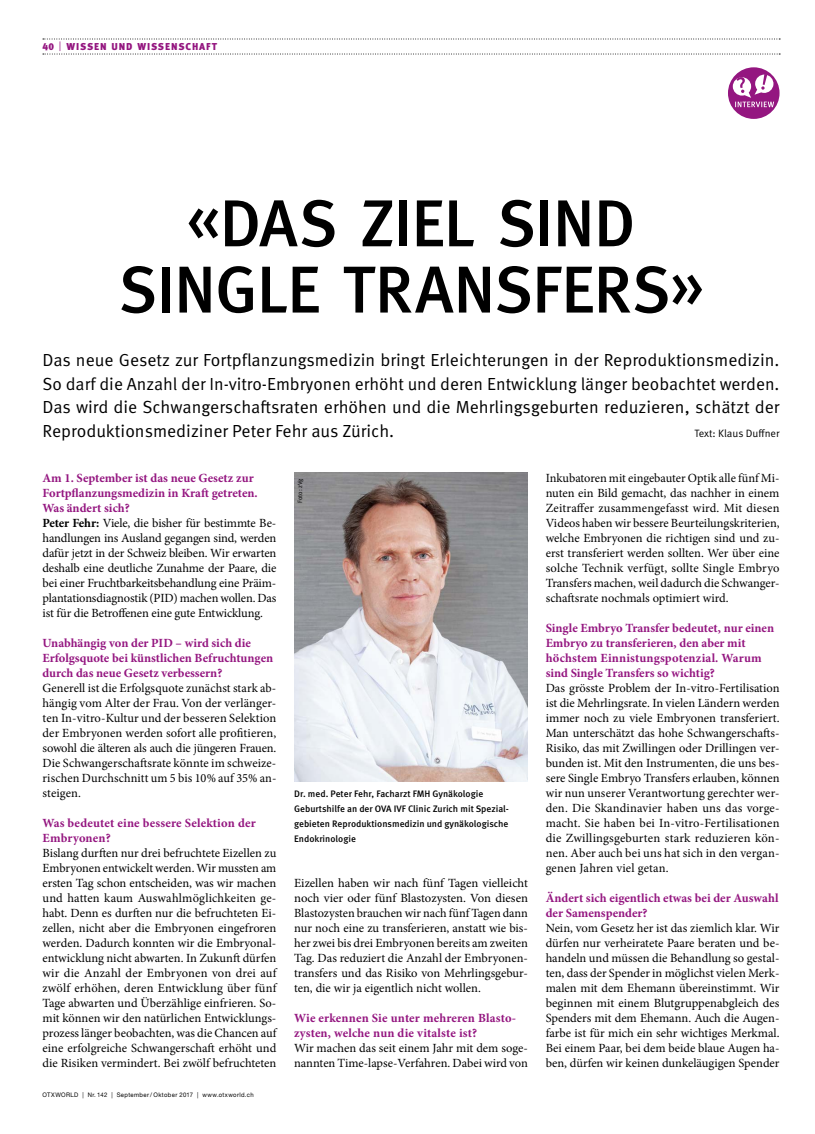
<style>
.page{position:relative;width:815px;height:1134px;background:#fff}
.page>*{position:absolute;margin:0;border:0;box-sizing:border-box;transform-origin:0 0}
.t1{font:500 66.25px/66.2px "Meta OT";letter-spacing:-.02em;color:#000;text-align:center}
.t2{font:17.5px/23.8px "Meta OT Norm";color:#000;text-align:justify}
.t3{font:12.5px/15px "Minion Pro";color:#000}
.t4{font:10.62px "Meta OT Norm";color:#000}
.t5{font:900 10px "Meta OT";letter-spacing:.085em;color:#941680}
.t6{font:500 9.38px/15px "Meta OT";color:#000}
.t7{font:6.25px "Helvetica Neue LT Pro";letter-spacing:.065em;color:#000;scale:.95 1}
.t8{font:6.25px "Meta OT Norm";color:#000}
.s1{font-family:"Meta OT Norm";font-weight:400}
.s2{font-weight:700;color:#941680}
.s3{font-weight:700}
</style>
<div class="page">
<div style="left:728px;top:67px;width:52px;height:52px;background:#941680;border-radius:50%"></div>
<svg style="left:733px;top:74px;width:41px;height:33px"></svg>
<img style="left:294px;top:472px;width:234px;height:310px">
<svg style="left:69px;top:54px;width:711px;height:1px"></svg>
<svg style="left:69px;top:39px;width:711px;height:1px"></svg>
<p class="t5" style="left:43px;top:41px;width:20px">40 <span class="s1">|</span></p>
<p class="t5" style="left:66px;top:41px;width:152px">WISSEN UND WISSENSCHAFT</p>
<p class="t1" style="left:118px;top:192px;width:588px">«DAS ZIEL SIND<br>SINGLE TRANSFERS»</p>
<p class="t2" style="left:43px;top:348px;width:739px">Das neue Gesetz zur Fortpflanzungsmedizin bringt Erleichterungen in der Reproduktionsmedizin.<br>So darf die Anzahl der In-vitro-Embryonen erhöht und deren Entwicklung länger beobachtet werden.<br>Das wird die Schwangerschaftsraten erhöhen und die Mehrlingsgeburten reduzieren, schätzt der Reproduktionsmediziner Peter Fehr aus Zürich.</p>
<p class="t4" style="left:694px;top:427px;width:87px">Text: Klaus Duffner</p>
<p class="t3" style="left:43px;top:470px;width:235px"><span class="s2">Am 1. September ist das neue Gesetz zur Fortpflanzungsmedizin in Kraft getreten.<br>Was ändert sich?<br></span><span class="s3">Peter Fehr:</span> Viele, die bisher für bestimmte Be&shy;handlungen ins Ausland gegangen sind, werden dafür jetzt in der Schweiz bleiben. Wir erwarten deshalb eine deutliche Zunahme der Paare, die bei einer Fruchtbarkeitsbehandlung eine Präim&shy;plantationsdiagnostik (PID) machen wollen. Das ist für die Betroffenen eine gute Entwicklung.</p>
<p class="t3" style="left:43px;top:635px;width:235px"><span class="s2">Unabhängig von der PID – wird sich die Erfolgsquote bei künstlichen Befruchtungen durch das neue Gesetz verbessern?<br></span>Generell ist die Erfolgsquote zunächst stark ab&shy;hängig vom Alter der Frau. Von der verlänger&shy;ten In-vitro-Kultur und der besseren Selektion der Embryonen werden sofort alle profitieren, sowohl die älteren als auch die jüngeren Frauen.<br>Die Schwangerschaftsrate könnte im schweize&shy;rischen Durchschnitt um 5 bis 10% auf 35% an&shy;steigen.</p>
<p class="t3" style="left:43px;top:815px;width:235px"><span class="s2">Was bedeutet eine bessere Selektion der Embryonen?<br></span>Bislang durften nur drei befruchtete Eizellen zu Embryonen entwickelt werden. Wir mussten am ersten Tag schon entscheiden, was wir machen und hatten kaum Auswahlmöglichkeiten ge&shy;habt. Denn es durften nur die befruchteten Ei&shy;zellen, nicht aber die Embryonen eingefroren werden. Dadurch konnten wir die Embryonal&shy;entwicklung nicht abwarten. In Zukunft dürfen wir die Anzahl der Embryonen von drei auf zwölf erhöhen, deren Entwicklung über fünf Tage abwarten und Überzählige einfrieren. So&shy;mit können wir den natürlichen Entwicklungs&shy;prozess länger beobachten, was die Chancen auf eine erfolgreiche Schwangerschaft erhöht und die Risiken vermindert. Bei zwölf befruchteten</p>
<p class="t7" style="left:43px;top:1091px;width:224px">OTXWORLD | Nr. 142 | September / Oktober 2017 | www.otxworld.ch</p>
<p class="t8" style="left:296px;top:503px;width:26px;rotate:-90deg">Foto: zVg</p>
<p class="t6" style="left:294px;top:786px;width:216px">Dr. med. Peter Fehr, Facharzt FMH Gynäkologie Geburtshilfe an der OVA IVF Clinic Zurich mit Spezial&shy;gebieten Reproduktionsmedizin und gynäkologische Endokrinologie</p>
<p class="t3" style="left:294px;top:875px;width:235px;text-align:justify">Eizellen haben wir nach fünf Tagen vielleicht noch vier oder fünf Blastozysten. Von diesen Blastozysten brauchen wir nach fünf Tagen dann nur noch eine zu transferieren, anstatt wie bis&shy;her zwei bis drei Embryonen bereits am zweiten Tag. Das reduziert die Anzahl der Embryonen&shy;transfers und das Risiko von Mehrlingsgebur&shy;ten, die wir ja eigentlich nicht wollen.</p>
<p class="t3" style="left:294px;top:1010px;width:235px"><span class="s2">Wie erkennen Sie unter mehreren Blasto&shy;zysten, welche nun die vitalste ist?<br></span>Wir machen das seit einem Jahr mit dem soge&shy;nannten Time-lapse-Verfahren. Dabei wird von</p>
<p class="t3" style="left:546px;top:470px;width:235px;text-align:justify">Inkubatoren mit eingebauter Optik alle fünf Mi&shy;nuten ein Bild gemacht, das nachher in einem Zeitraffer zusammengefasst wird. Mit diesen Videos haben wir bessere Beurteilungskriterien, welche Embryonen die richtigen sind und zu&shy;erst transferiert werden sollten. Wer über eine solche Technik verfügt, sollte Single Embryo Transfers machen, weil dadurch die Schwanger&shy;schaftsrate nochmals optimiert wird.</p>
<p class="t3" style="left:546px;top:620px;width:235px"><span class="s2">Single Embryo Transfer bedeutet, nur einen Embryo zu transferieren, den aber mit höchstem Einnistungspotenzial. Warum sind Single Transfers so wichtig?<br></span>Das grösste Problem der In-vitro-Fertilisation ist die Mehrlingsrate. In vielen Ländern werden immer noch zu viele Embryonen transferiert.<br>Man unterschätzt das hohe Schwangerschafts-Risiko, das mit Zwillingen oder Drillingen ver&shy;bunden ist. Mit den Instrumenten, die uns bes&shy;sere Single Embryo Transfers erlauben, können wir nun unserer Verantwortung gerechter wer&shy;den. Die Skandinavier haben uns das vorge&shy;macht. Sie haben bei In-vitro-Fertilisationen die Zwillingsgeburten stark reduzieren kön&shy;nen. Aber auch bei uns hat sich in den vergan&shy;genen Jahren viel getan.</p>
<p class="t3" style="left:546px;top:890px;width:235px"><span class="s2">Ändert sich eigentlich etwas bei der Auswahl der Samenspender?<br></span>Nein, vom Gesetz her ist das ziemlich klar. Wir dürfen nur verheiratete Paare beraten und be&shy;handeln und müssen die Behandlung so gestal&shy;ten, dass der Spender in möglichst vielen Merk&shy;malen mit dem Ehemann übereinstimmt. Wir beginnen mit einem Blutgruppenabgleich des Spenders mit dem Ehemann. Auch die Augen&shy;farbe ist für mich ein sehr wichtiges Merkmal.<br>Bei einem Paar, bei dem beide blaue Augen ha&shy;ben, dürfen wir keinen dunkeläugigen Spender</p>
</div>
